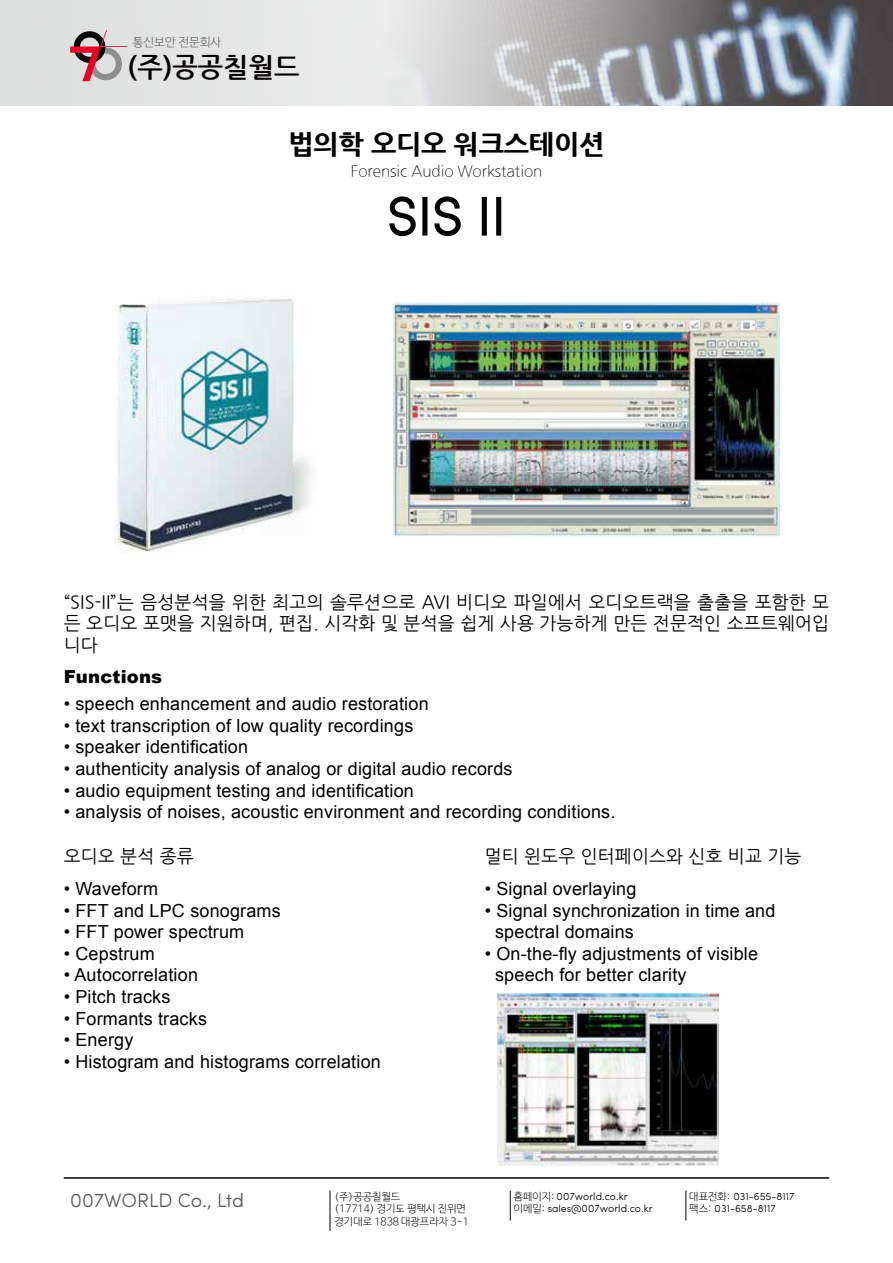
<style>
.page{position:relative;width:893px;height:1263px;background:#fff}
.page>*{position:absolute;margin:0;border:0;box-sizing:border-box;transform-origin:0 0}
.t1{font:300 54px "Sofia Pro";color:#000}
.t2{font:800 27px "Nanum Gothic";letter-spacing:-.01em;color:#000}
.t3{font:700 27px "Nanum Gothic";color:#040000}
.t4{font:300 19.5px "Sofia Pro";color:#595757}
.t5{font:18px/21.6px "Arial";letter-spacing:.01em;color:#000}
.t6{font:18px/21.6px "Nanum Gothic";letter-spacing:.01em;color:#000;text-align:justify}
.t7{font:900 18px "Arial";letter-spacing:.01em;color:#000}
.t8{font:300 15px "Nanum Gothic";color:#000}
.t9{font:300 12px "Nanum Barun Gothic";color:#595757}
.t10{font:300 10.5px/12.6px "Sofia Pro";color:#040000}
.t11{font:300 10.5px/12.6px "Nanum Barun Gothic";color:#040000}
.s1{font-family:"Nanum Barun Gothic"}
</style>
<div class="page">
<svg style="left:0;top:0;width:893px;height:106px;background:#bbbdbf"></svg>
<svg style="left:70px;top:30px;width:57px;height:51px;background:#b9989e"></svg>
<svg style="left:510px;top:1191px;width:1px;height:29px"></svg>
<svg style="left:685px;top:1191px;width:1px;height:29px"></svg>
<hr style="left:330px;top:1191px;width:1px;height:40px;background:#000">
<hr style="left:64px;top:1177px;width:765px;height:2px;background:#000">
<svg style="left:389px;top:196px;width:27px;height:41px"></svg>
<div style="left:422px;top:197px;width:5px;height:39px;border:2px solid #000"></div>
<svg style="left:434px;top:196px;width:27px;height:41px"></svg>
<div style="left:482px;top:197px;width:5px;height:39px;border:2px solid #000"></div>
<div style="left:496px;top:197px;width:5px;height:39px;border:2px solid #000"></div>
<img style="left:115px;top:298px;width:195px;height:255px">
<img style="left:394px;top:303px;width:386px;height:234px">
<img style="left:496px;top:993px;width:223px;height:173px">
<p class="t9" style="left:133px;top:36px;width:90px">통신보안 전문회사</p>
<h2 class="t3" style="left:128px;top:55px;width:173px">(주)공공칠월드</h2>
<h2 class="t2" style="left:288px;top:130px;width:318px">법의학 오디오 워크스테이션</h2>
<p class="t8" style="left:351px;top:164px;width:193px">Forensic Audio Workstation</p>
<h1 class="t1" style="left:387px;top:176px;width:120px">SIS II</h1>
<p class="t6" style="left:64px;top:591px;width:767px">“SIS-II”는 음성분석을 위한 최고의 솔루션으로 AVI 비디오 파일에서 오디오트랙을 출출을 포함한 모 든 오디오 포맷을 지원하며, 편집. 시각화 및 분석을 쉽게 사용 가능하게 만든 전문적인 소프트웨어입 니다</p>
<p class="t7" style="left:64px;top:664px;width:100px">Functions</p>
<p class="t5" style="left:64px;top:693px;width:366px">• speech enhancement and audio restoration</p>
<p class="t5" style="left:64px;top:715px;width:351px">• text transcription of low quality recordings</p>
<p class="t5" style="left:64px;top:736px;width:186px">• speaker identification</p>
<p class="t5" style="left:64px;top:758px;width:450px">• authenticity analysis of analog or digital audio records</p>
<p class="t5" style="left:64px;top:779px;width:352px">• audio equipment testing and identification</p>
<p class="t5" style="left:64px;top:801px;width:553px">• analysis of noises, acoustic environment and recording conditions.</p>
<p class="t6" style="left:64px;top:845px;width:131px">오디오 분석 종류</p>
<p class="t6" style="left:485px;top:845px;width:318px">멀티 윈도우 인터페이스와 신호 비교 기능</p>
<p class="t5" style="left:64px;top:878px;width:96px">• Waveform</p>
<p class="t5" style="left:64px;top:900px;width:219px">• FFT and LPC sonograms</p>
<p class="t5" style="left:64px;top:921px;width:182px">• FFT power spectrum</p>
<p class="t5" style="left:64px;top:943px;width:92px">• Cepstrum</p>
<p class="t5" style="left:64px;top:964px;width:136px">• Autocorrelation</p>
<p class="t5" style="left:64px;top:986px;width:108px">• Pitch tracks</p>
<p class="t5" style="left:64px;top:1008px;width:145px">• Formants tracks</p>
<p class="t5" style="left:64px;top:1029px;width:71px">• Energy</p>
<p class="t5" style="left:64px;top:1051px;width:319px">• Histogram and histograms correlation</p>
<p class="t5" style="left:485px;top:878px;width:153px">• Signal overlaying</p>
<p class="t5" style="left:495px;top:900px;width:282px;text-indent:-10px">• Signal synchronization in time and spectral domains</p>
<p class="t5" style="left:495px;top:943px;width:264px;text-indent:-10px">• On-the-fly adjustments of visible speech for better clarity</p>
<p class="t4" style="left:70px;top:1186px;width:175px">007WORLD Co., Ltd</p>
<p class="t11" style="left:335px;top:1190px;width:136px">(주)공공칠월드<br>(17714) 경기도 평택시 진위면 경기대로 1838 대광프라자 3-1</p>
<p class="t10" style="left:514px;top:1189px;width:141px"><span class="s1">홈페이지:</span> 007world.co.kr <span class="s1">이메일:</span> sales@007world.co.kr</p>
<p class="t10" style="left:689px;top:1189px;width:107px"><span class="s1">대표전화:</span> 031-655-8117 <span class="s1">팩스:</span> 031-658-8117</p>
</div>
